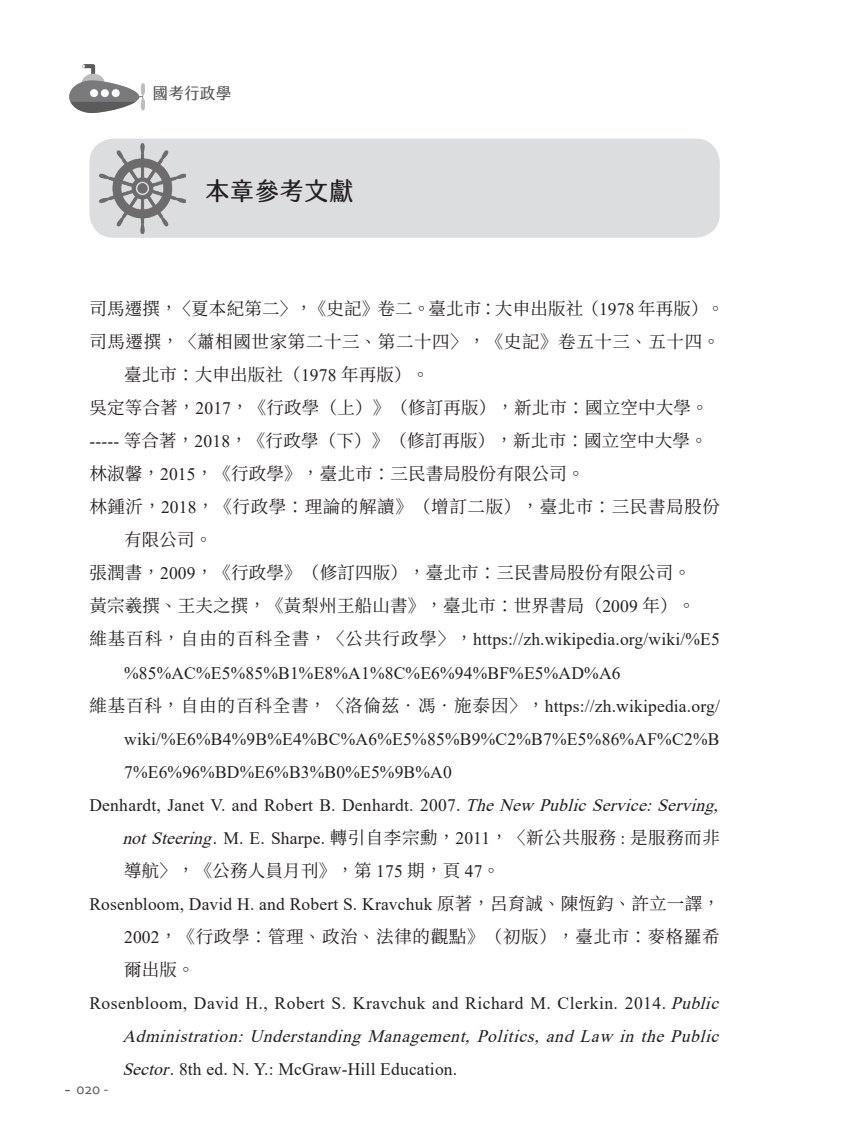
<style>
.page{position:relative;width:844px;height:1141px;background:#fff}
.page>*{position:absolute;margin:0;border:0;box-sizing:border-box;transform-origin:0 0}
.節名{font:24.5px "jf jinxuanlatte 1.0 medium";letter-spacing:.01em;color:#231f20}
.參考文獻{font:17.5px/33.1px "Times New Roman";letter-spacing:.015em;color:#231f20}
.參考文獻-2{font:17.5px/33.1px "Source Han Serif TW";letter-spacing:.01em;color:#231f20;text-align:justify}
.參考文獻-3{font:17.5px/33.1px "Source Han Serif TW";letter-spacing:.035em;color:#231f20}
.t1{font:15.75px "jf jinxuanlatte 1.0 medium";color:#57585a}
.t2{font:15.75px "Corbel";color:#57585a}
.s1{font-family:"Times New Roman"}
.s2{font-family:"Source Han Serif TW"}
.s3{font-style:italic}
.s4{font-family:"jf jinxuanlatte 1.0 medium"}
</style>
<div class="page">
<img style="left:69px;top:64px;width:75px;height:49px">
<div style="left:89px;top:139px;width:630px;height:99px;background:#dcdddf;border-radius:25px"></div>
<img style="left:99px;top:143px;width:87px;height:90px">
<p class="t1" style="left:153px;top:85px;width:80px">國考行政學</p>
<p class="節名" style="left:205px;top:177px;width:150px">本章參考文獻</p>
<p class="參考文獻-2" style="left:89px;top:292px;width:636px">司馬遷撰，〈夏本紀第二〉，《史記》卷二。臺北市：大申出版社（<span class="s1">1978</span> 年再版）。</p>
<p class="參考文獻-3" style="left:124px;top:325px;width:597px;text-indent:-35px">司馬遷撰，〈蕭相國世家第二十三、第二十四〉，《史記》卷五十三、五十四。臺北市：大申出版社（<span class="s1">1978</span> 年再版）。</p>
<p class="參考文獻-2" style="left:89px;top:391px;width:620px">吳定等合著，<span class="s1">2017</span>，《行政學（上）》（修訂再版），新北市：國立空中大學。</p>
<p class="參考文獻-2" style="left:89px;top:424px;width:619px"><span class="s1">-----</span> 等合著，<span class="s1">2018</span>，《行政學（下）》（修訂再版），新北市：國立空中大學。</p>
<p class="參考文獻-2" style="left:89px;top:458px;width:497px">林淑馨，<span class="s1">2015</span>，《行政學》，臺北市：三民書局股份有限公司。</p>
<p class="參考文獻-3" style="left:124px;top:491px;width:597px;text-indent:-35px">林鍾沂，<span class="s1">2018</span>，《行政學：理論的解讀》（增訂二版），臺北市：三民書局股份有限公司。</p>
<p class="參考文獻-2" style="left:89px;top:557px;width:603px">張潤書，<span class="s1">2009</span>，《行政學》（修訂四版），臺北市：三民書局股份有限公司。</p>
<p class="參考文獻-2" style="left:89px;top:590px;width:607px">黃宗羲撰、王夫之撰，《黃梨州王船山書》，臺北市：世界書局（<span class="s1">2009</span> 年）。</p>
<p class="參考文獻" style="left:124px;top:623px;width:597px;text-indent:-35px"><span class="s2">維基百科，自由的百科全書，〈公共行政學〉，</span>https://zh.wikipedia.org/wiki/%E5 %85%AC%E5%85%B1%E8%A1%8C%E6%94%BF%E5%AD%A6</p>
<p class="參考文獻" style="left:124px;top:689px;width:597px;text-align:justify;text-indent:-35px"><span class="s2">維基百科，自由的百科全書，〈洛倫茲．馮．施泰因〉，</span>https://zh.wikipedia.org/ wiki/%E6%B4%9B%E4%BC%A6%E5%85%B9%C2%B7%E5%86%AF%C2%B 7%E6%96%BD%E6%B3%B0%E5%9B%A0</p>
<p class="參考文獻" style="left:122px;top:788px;width:603px;text-indent:-33px">Denhardt, Janet V. and Robert B. Denhardt. 2007. <span class="s3">TheNew PublicService:Serving, notSteering</span>. M. E. Sharpe. <span class="s2">轉引自李宗勳，</span>2011<span class="s2">，〈新公共服務</span> : <span class="s2">是服務而非導航〉，《公務人員月刊》，第</span> 175 <span class="s2">期，頁</span> 47<span class="s2">。</span></p>
<p class="參考文獻-2" style="left:124px;top:887px;width:597px;text-indent:-35px"><span class="s1">Rosenbloom, David H. and Robert S. Kravchuk</span> 原著，呂育誠、陳恆鈞、許立一譯，<span class="s1">2002</span>，《行政學：管理、政治、法律的觀點》（初版），臺北市：麥格羅希爾出版。</p>
<p class="參考文獻" style="left:122px;top:986px;width:603px;text-align:justify;text-indent:-33px">Rosenbloom, David H., Robert S. Kravchuk and Richard M. Clerkin. 2014. <span class="s3">Public Administration:UnderstandingManagement,Politics,andLaw inthePublic Sector</span>. 8th ed. N. Y.: McGraw-Hill Education.</p>
<p class="t2" style="left:64px;top:1079px;width:46px"><span class="s4">-</span> 020 -</p>
</div>
